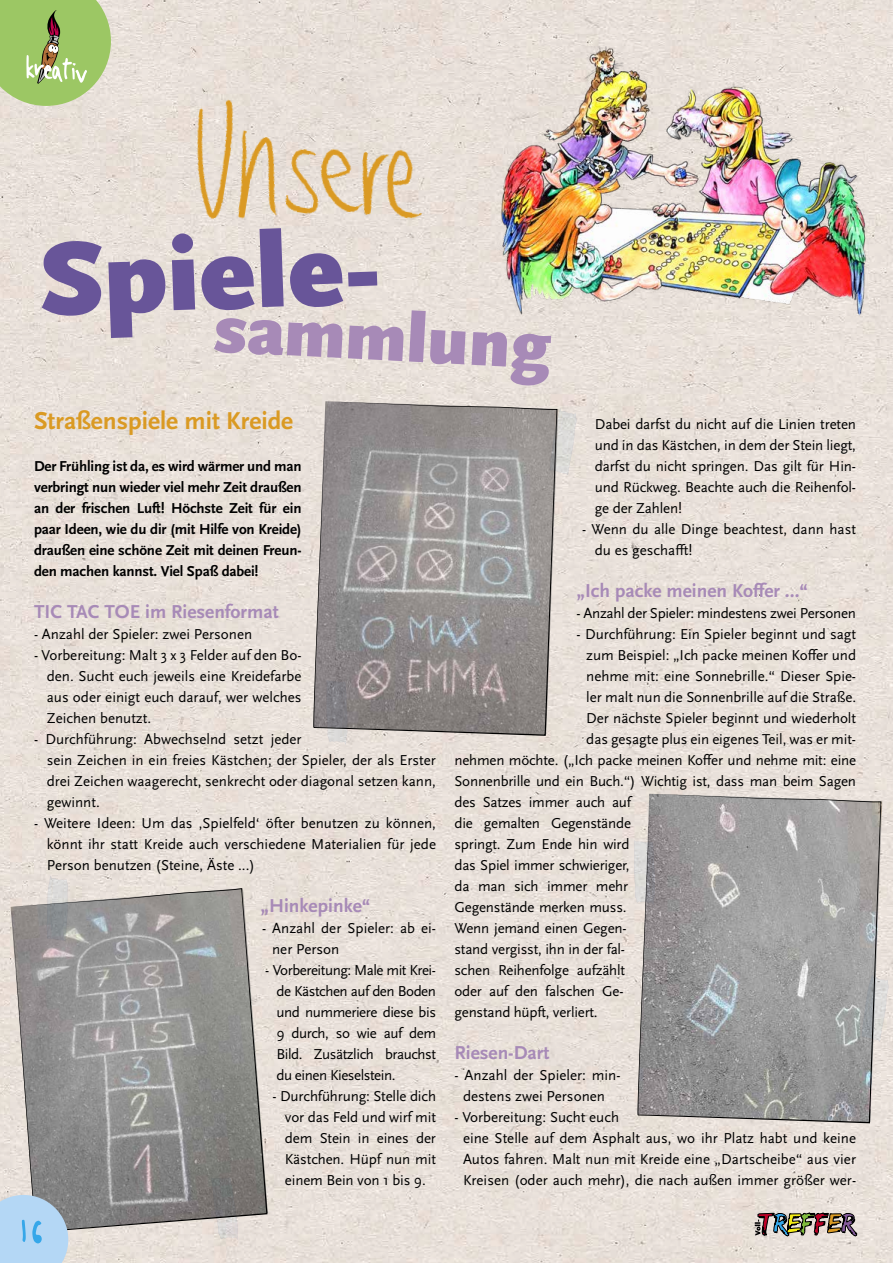
<style>
.page{position:relative;width:893px;height:1263px;background:#fff}
.page>*{position:absolute;margin:0;border:0;box-sizing:border-box;transform-origin:0 0}
.t1{font:900 107.25px "Scala Sans OT";color:#685599}
.t2{font:76.5px "Handschrift";color:#36a7e9}
.t3{font:900 70.2px "Scala Sans OT";color:#a78ab7}
.t4{font:51px "Handschrift";letter-spacing:-.11em;color:#fff}
.t5{font:700 25.5px "Scala Sans OT";color:#da9a23}
.t6{font:700 19.5px "Scala Sans OT";color:#a78ab7}
.t7{font:15px/21px "Scala Sans OT";letter-spacing:-.005em;color:#000;text-align:justify}
.t8{font:700 15px/21px "Scala Sans OT";letter-spacing:-.01em;color:#000;text-align:justify}
.s1{font-size:100.5px}
</style>
<div class="page">
<img style="left:0;top:0;width:893px;height:1263px">
<svg style="left:11px;top:888px;width:256px;height:345px;background:#9b9997"></svg>
<svg style="left:211px;top:1177px;width:27px;height:62px;background:#969391"></svg>
<svg style="left:47px;top:876px;width:21px;height:65px"></svg>
<svg style="left:0;top:1195px;width:68px;height:68px;background:#b0cfe9"></svg>
<svg style="left:0;top:0;width:111px;height:106px;background:#a2c26f"></svg>
<svg style="left:755px;top:1212px;width:102px;height:24px;background:#8a7e72"></svg>
<img style="left:138px;top:55px;width:300px;height:240px">
<img style="left:438px;top:0;width:443px;height:323px">
<svg style="left:313px;top:401px;width:244px;height:335px;background:#9a9695"></svg>
<svg style="left:327px;top:680px;width:20px;height:64px"></svg>
<svg style="left:550px;top:408px;width:26px;height:67px;background:#c5c3bf"></svg>
<svg style="left:637px;top:794px;width:244px;height:329px;background:#9f9e9d"></svg>
<svg style="left:634px;top:840px;width:21px;height:65px"></svg>
<svg style="left:862px;top:975px;width:26px;height:66px;background:#b8b8b7"></svg>
<h3 class="t4" style="left:24px;top:45px;width:67px">kreativ</h3>
<h1 class="t1" style="left:38px;top:219px;width:342px;rotate:-2deg">Spiele-</h1>
<h3 class="t3" style="left:216px;top:288px;width:340px;rotate:3deg">sammlung</h3>
<h3 class="t5" style="left:34px;top:406px;width:261px">Straßenspiele mit Kreide</h3>
<p class="t8" style="left:34px;top:456px;width:269px">Der Frühling ist da, es wird wärmer und man verbringt nun wieder viel mehr Zeit draußen an der frischen Luft! Höchste Zeit für ein paar Ideen, wie du dir (mit Hilfe von Kreide) draußen eine schöne Zeit mit deinen Freun&shy;den machen kannst. Viel Spaß dabei!</p>
<h3 class="t6" style="left:34px;top:600px;width:246px">TIC TAC TOE im Riesenformat</h3>
<p class="t7" style="left:34px;top:624px;width:220px">- Anzahl der Spieler: zwei Personen</p>
<p class="t7" style="left:47px;top:645px;width:256px;text-indent:-13px">- Vorbereitung: Malt 3 x 3 Felder auf den Bo&shy;den. Sucht euch jeweils eine Kreidefarbe aus oder einigt euch darauf, wer welches Zeichen benutzt.</p>
<p class="t7" style="left:47px;top:729px;width:391px;text-align:left;text-indent:-13px">- Durchführung: Abwechselnd setzt jeder<br>sein Zeichen in ein freies Kästchen; der Spieler, der als Erster drei Zeichen waagerecht, senkrecht oder diagonal setzen kann, gewinnt.</p>
<p class="t7" style="left:47px;top:813px;width:391px;text-indent:-13px">- Weitere Ideen: Um das ‚Spielfeld‘ öfter benutzen zu können, könnt ihr statt Kreide auch verschiedene Materialien für jede Person benutzen (Steine, Äste ...)</p>
<h3 class="t6" style="left:261px;top:894px;width:111px">„Hinkepinke“</h3>
<p class="t7" style="left:272px;top:918px;width:165px;text-indent:-10px">- Anzahl der Spieler: ab ei&shy;ner Person</p>
<p class="t7" style="left:276px;top:960px;width:161px;text-indent:-11px">- Vorbereitung: Male mit Krei&shy;de Kästchen auf den Boden und nummeriere diese bis 9 durch, so wie auf dem Bild. Zusätzlich brauchst du einen Kieselstein.</p>
<p class="t7" style="left:285px;top:1086px;width:153px;text-indent:-12px">- Durchführung: Stelle dich vor das Feld und wirf mit dem Stein in eines der Kästchen. Hüpf nun mit einem Bein von 1 bis 9.</p>
<h2 class="t2" style="left:18px;top:1202px;width:30px">1<span class="s1">6</span></h2>
<p class="t7" style="left:595px;top:414px;width:263px">Dabei darfst du nicht auf die Linien treten und in das Kästchen, in dem der Stein liegt, darfst du nicht springen. Das gilt für Hin&shy;und Rückweg. Beachte auch die Reihenfol&shy;ge der Zahlen!</p>
<p class="t7" style="left:595px;top:519px;width:263px;text-indent:-13px">- Wenn du alle Dinge beachtest, dann hast du es geschafft!</p>
<h3 class="t6" style="left:576px;top:579px;width:233px">„Ich packe meinen Koffer …“</h3>
<p class="t7" style="left:576px;top:603px;width:281px">- Anzahl der Spieler: mindestens zwei Personen</p>
<p class="t7" style="left:576px;top:624px;width:281px">- Durchführung: Ein Spieler beginnt und sagt</p>
<p class="t7" style="left:586px;top:645px;width:271px">zum Beispiel: „Ich packe meinen Koffer und</p>
<p class="t7" style="left:586px;top:666px;width:271px">nehme mit: eine Sonnebrille.“ Dieser Spie-</p>
<p class="t7" style="left:586px;top:687px;width:271px">ler malt nun die Sonnenbrille auf die Straße.</p>
<p class="t7" style="left:586px;top:708px;width:271px">Der nächste Spieler beginnt und wiederholt</p>
<p class="t7" style="left:586px;top:729px;width:271px">das gesagte plus ein eigenes Teil, was er mit-</p>
<p class="t7" style="left:454px;top:750px;width:403px">nehmen möchte. („Ich packe meinen Koffer und nehme mit: eine</p>
<p class="t7" style="left:454px;top:771px;width:403px">Sonnenbrille und ein Buch.“) Wichtig ist, dass man beim Sagen</p>
<p class="t7" style="left:454px;top:792px;width:178px">des Satzes immer auch auf</p>
<p class="t7" style="left:454px;top:813px;width:178px">die gemalten Gegenstände</p>
<p class="t7" style="left:454px;top:834px;width:177px">springt. Zum Ende hin wird</p>
<p class="t7" style="left:454px;top:855px;width:177px">das Spiel immer schwieriger,</p>
<p class="t7" style="left:454px;top:876px;width:175px">da man sich immer mehr</p>
<p class="t7" style="left:454px;top:897px;width:174px">Gegenstände merken muss.</p>
<p class="t7" style="left:454px;top:918px;width:174px">Wenn jemand einen Gegen-</p>
<p class="t7" style="left:454px;top:939px;width:172px">stand vergisst, ihn in der fal-</p>
<p class="t7" style="left:454px;top:960px;width:172px">schen Reihenfolge aufzählt</p>
<p class="t7" style="left:454px;top:981px;width:171px">oder auf den falschen Ge-</p>
<p class="t7" style="left:454px;top:1002px;width:145px">genstand hüpft, verliert.</p>
<h3 class="t6" style="left:454px;top:1041px;width:96px">Riesen-Dart</h3>
<p class="t7" style="left:454px;top:1065px;width:168px;text-align:center">- Anzahl der Spieler: min&shy;destens zwei Personen</p>
<p class="t7" style="left:463px;top:1107px;width:395px;text-align:left;text-indent:-9px">- Vorbereitung: Sucht euch<br>eine Stelle auf dem Asphalt aus, wo ihr Platz habt und keine Autos fahren. Malt nun mit Kreide eine „Dartscheibe“ aus vier Kreisen (oder auch mehr), die nach außen immer größer wer-</p>
</div>
